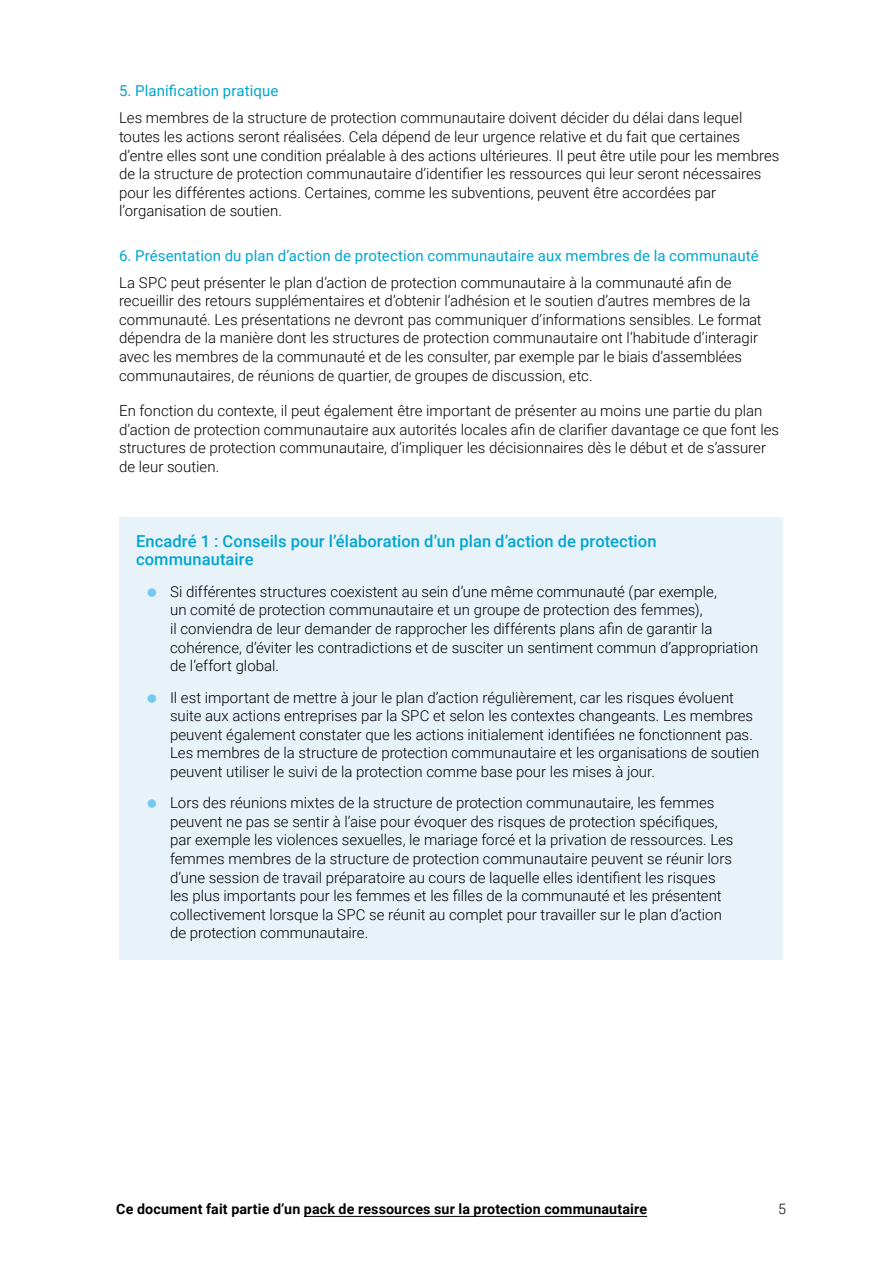
<style>
.page{position:relative;width:893px;height:1263px;background:#fff}
.page>*{position:absolute;margin:0;border:0;box-sizing:border-box;transform-origin:0 0}
.t1{font:500 16.5px/18.6px "Roboto";letter-spacing:.005em;color:#00a5d0}
.t2{font:300 15px/18.6px "Roboto";color:#000}
.t3{font:15px "Roboto";letter-spacing:.005em;color:#00a5d0}
.t4{font:700 14.25px "Roboto";letter-spacing:.01em;color:#000}
.t5{font:300 14.25px "Roboto";color:#000}
</style>
<div class="page">
<hr style="left:304px;top:1216px;width:343px;height:1px;background:#000">
<div style="left:119px;top:517px;width:663px;height:443px;background:#e7f2f9"></div>
<p class="t3" style="left:119px;top:80px;width:161px">5. Planification pratique</p>
<p class="t2" style="left:119px;top:108px;width:662px">Les membres de la structure de protection communautaire doivent décider du délai dans lequel toutes les actions seront réalisées. Cela dépend de leur urgence relative et du fait que certaines d’entre elles sont une condition préalable à des actions ultérieures. Il peut être utile pour les membres de la structure de protection communautaire d’identifier les ressources qui leur seront nécessaires pour les différentes actions. Certaines, comme les subventions, peuvent être accordées par l’organisation de soutien.</p>
<p class="t3" style="left:119px;top:245px;width:641px">6. Présentation du plan d’action de protection communautaire aux membres de la communauté</p>
<p class="t2" style="left:119px;top:272px;width:644px">La SPC peut présenter le plan d’action de protection communautaire à la communauté afin de recueillir des retours supplémentaires et d’obtenir l’adhésion et le soutien d’autres membres de la communauté. Les présentations ne devront pas communiquer d’informations sensibles. Le format dépendra de la manière dont les structures de protection communautaire ont l’habitude d’interagir avec les membres de la communauté et de les consulter, par exemple par le biais d’assemblées communautaires, de réunions de quartier, de groupes de discussion, etc.</p>
<p class="t2" style="left:119px;top:401px;width:661px">En fonction du contexte, il peut également être important de présenter au moins une partie du plan d’action de protection communautaire aux autorités locales afin de clarifier davantage ce que font les structures de protection communautaire, d’impliquer les décisionnaires dès le début et de s’assurer de leur soutien.</p>
<p class="t1" style="left:136px;top:531px;width:522px">Encadré 1 : Conseils pour l’élaboration d’un plan d’action de protection communautaire</p>
<p class="t2" style="left:170px;top:581px;width:590px">Si différentes structures coexistent au sein d’une même communauté (par exemple,<br>un comité de protection communautaire et un groupe de protection des femmes),<br>il conviendra de leur demander de rapprocher les différents plans afin de garantir la cohérence, d’éviter les contradictions et de susciter un sentiment commun d’appropriation de l’effort global.</p>
<p class="t2" style="left:170px;top:687px;width:591px">Il est important de mettre à jour le plan d’action régulièrement, car les risques évoluent suite aux actions entreprises par la SPC et selon les contextes changeants. Les membres peuvent également constater que les actions initialement identifiées ne fonctionnent pas.<br>Les membres de la structure de protection communautaire et les organisations de soutien peuvent utiliser le suivi de la protection comme base pour les mises à jour.</p>
<p class="t2" style="left:170px;top:793px;width:565px">Lors des réunions mixtes de la structure de protection communautaire, les femmes peuvent ne pas se sentir à l’aise pour évoquer des risques de protection spécifiques, par exemple les violences sexuelles, le mariage forcé et la privation de ressources. Les femmes membres de la structure de protection communautaire peuvent se réunir lors d’une session de travail préparatoire au cours de laquelle elles identifient les risques les plus importants pour les femmes et les filles de la communauté et les présentent collectivement lorsque la SPC se réunit au complet pour travailler sur le plan d’action de protection communautaire.</p>
<p class="t4" style="left:116px;top:1199px;width:532px">Ce document fait partie d’un pack de ressources sur la protection communautaire</p>
<p class="t5" style="left:778px;top:1199px;width:9px">5</p>
</div>
